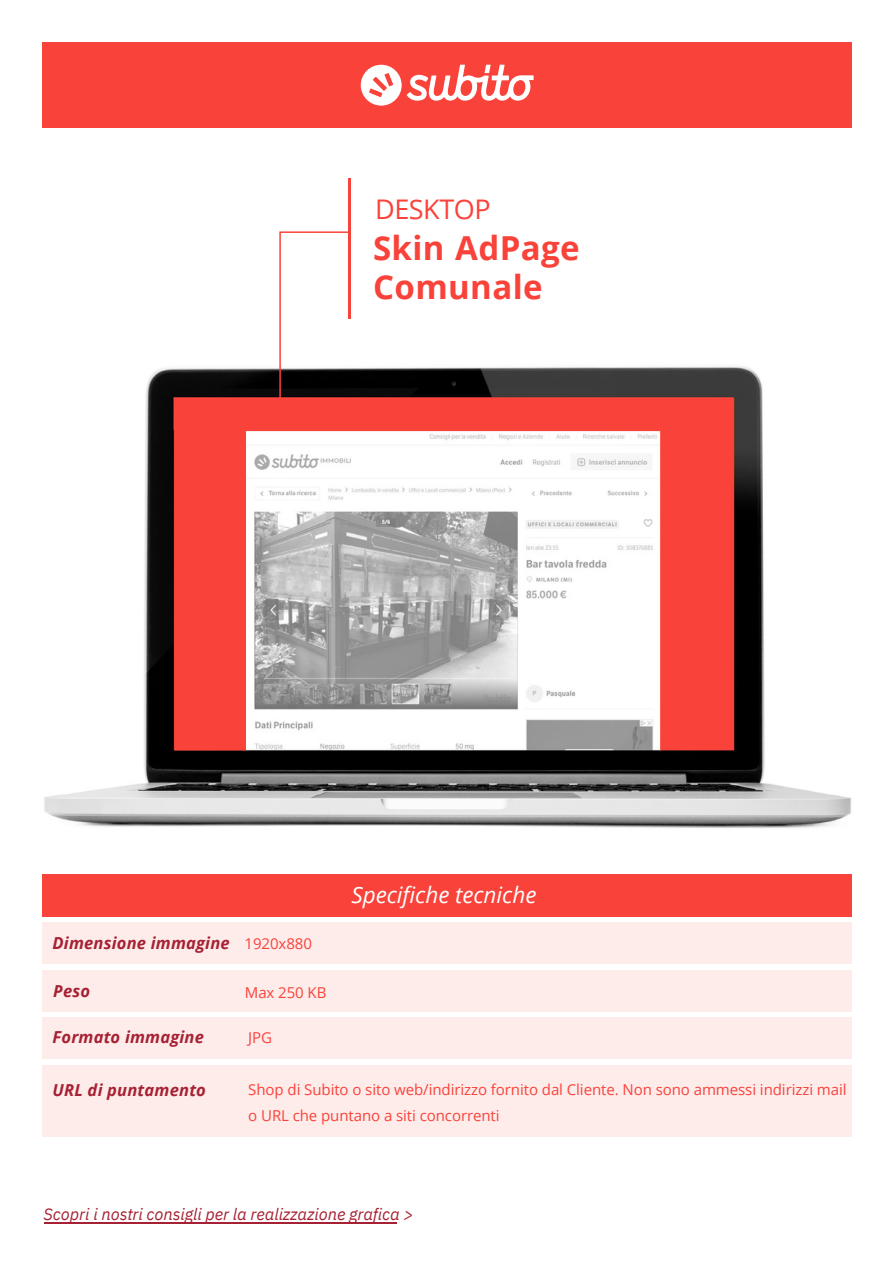
<style>
.page{position:relative;width:894px;height:1264px;background:#fff}
.page>*{position:absolute;margin:0;border:0;box-sizing:border-box;transform-origin:0 0}
.t1{font:700 33px/39.5px "Open Sans";letter-spacing:.01em;color:#f9423a}
.t2{font:27px "Open Sans";letter-spacing:-.02em;color:#f9423a}
.t3{font:italic 22.5px "Open Sans";color:#fff}
.t4{font:italic 700 16.5px "Open Sans";letter-spacing:.01em;color:#a62133}
.t5{font:italic 16.5px "IBM Plex Sans";letter-spacing:-.005em;color:#a62133}
.t6{font:15px/26.2px "Open Sans";letter-spacing:-.005em;color:#f9423a}
.s1{font-weight:400;font-style:normal;font-size:15px;color:#f9423a}
</style>
<div class="page">
<div style="left:43px;top:43px;width:808px;height:85px;background:#f9423a"></div>
<svg style="left:360px;top:65px;width:173px;height:41px"></svg>
<img style="left:44px;top:366px;width:807px;height:462px">
<hr style="left:44px;top:1222px;width:352px;height:1px;background:#a62133">
<hr style="left:348px;top:179px;width:2px;height:139px;background:#f9423a">
<svg style="left:174px;top:399px;width:558px;height:351px"></svg>
<svg style="left:279px;top:231px;width:70px;height:184px"></svg>
<div style="left:43px;top:980px;width:808px;height:41px;background:linear-gradient(to right,#fff,#fff)"></div>
<svg style="left:43px;top:916px;width:808px;height:1px"></svg>
<div style="left:43px;top:1075px;width:808px;height:61px;background:#feeceb"></div>
<div style="left:43px;top:922px;width:808px;height:41px;background:#feeceb"></div>
<div style="left:43px;top:970px;width:808px;height:41px;background:#feeceb"></div>
<div style="left:43px;top:1017px;width:808px;height:41px;background:#feeceb"></div>
<div style="left:43px;top:874px;width:808px;height:42px;background:#f9423a"></div>
<div style="left:43px;top:1065px;width:808px;height:61px;background:#feeceb"></div>
<h2 class="t2" style="left:375px;top:190px;width:117px">DESKTOP</h2>
<h1 class="t1" style="left:373px;top:227px;width:208px">Skin AdPage<br>Comunale</h1>
<p class="t4" style="left:53px;top:931px;width:261px">Dimensione immagine <span class="s1">1920x880</span></p>
<p class="t4" style="left:53px;top:978px;width:38px">Peso</p>
<p class="t6" style="left:245px;top:978px;width:83px">Max 250 KB</p>
<h3 class="t3" style="left:351px;top:878px;width:186px">Specifiche tecniche</h3>
<p class="t4" style="left:53px;top:1025px;width:153px">Formato immagine</p>
<p class="t6" style="left:248px;top:1023px;width:25px">JPG</p>
<p class="t4" style="left:53px;top:1078px;width:155px">URL di puntamento</p>
<p class="t6" style="left:248px;top:1075px;width:599px">Shop di Subito o sito web/indirizzo fornito dal Cliente. Non sono ammessi indirizzi mail o URL che puntano a siti concorrenti</p>
<p class="t5" style="left:44px;top:1203px;width:371px">Scopri i nostri consigli per la realizzazione grafica &gt;</p>
</div>
